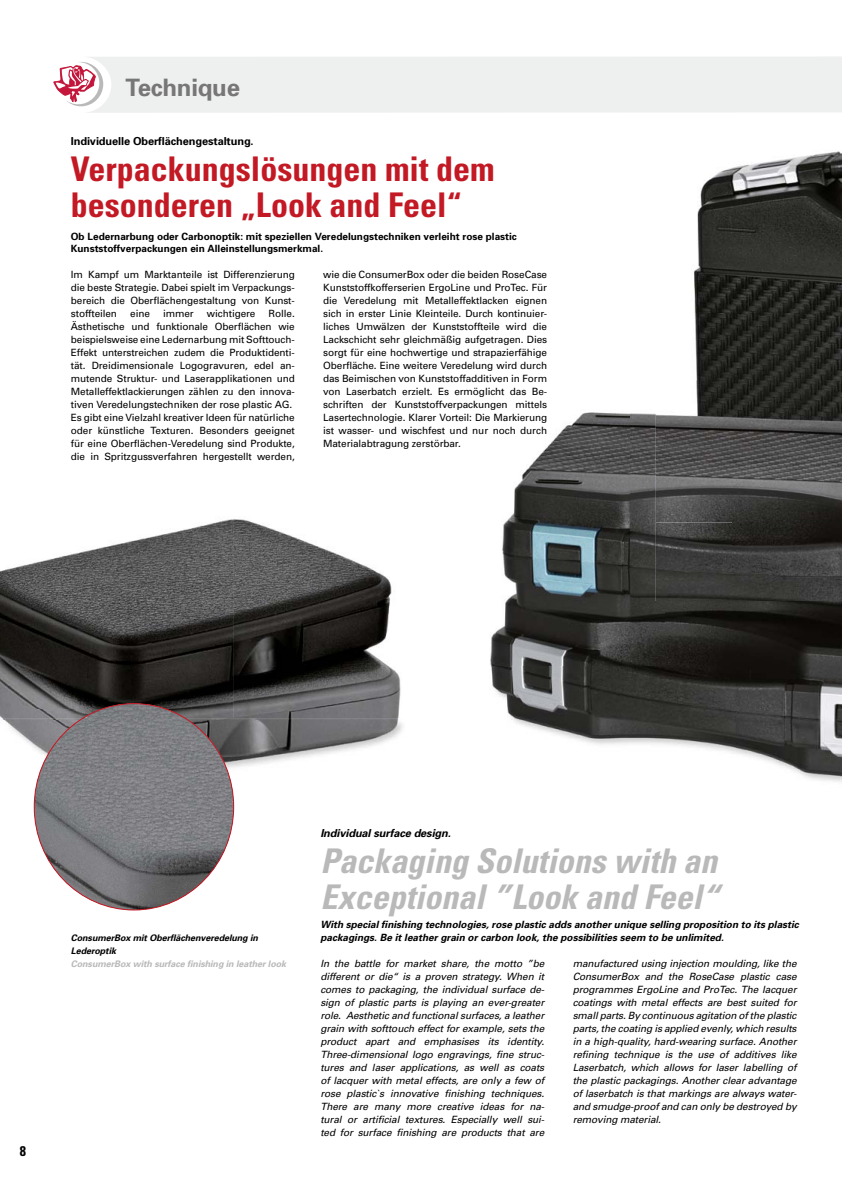
<style>
.page{position:relative;width:842px;height:1191px;background:#fff}
.page>*{position:absolute;margin:0;border:0;box-sizing:border-box;transform-origin:0 0}
.t1{font:700 condensed 34px/36px "Univers";color:#c31924}
.t2{font:italic 700 condensed 34px/36px "Univers";color:#b9b9ba}
.t3{font:700 24px "Univers";letter-spacing:-.01em;color:#777}
.t4{font:700 condensed 14px "Univers";color:#000}
.t5{font:700 11px "Univers";letter-spacing:-.01em;color:#000}
.t6{font:italic 700 11px "Univers";letter-spacing:-.01em;color:#000}
.t7{font:10px/13px "Univers";letter-spacing:-.01em;color:#000;text-align:justify}
.t8{font:italic 10px/13px "Univers";letter-spacing:-.01em;color:#000;text-align:justify}
.t9{font:italic 700 10px/13px "Univers";color:#000}
.t10{font:700 10px/12px "Univers";color:#000}
.t11{font:italic 700 9px/13px "Univers";letter-spacing:-.01em;color:#000}
.t12{font:italic 700 9px "Univers";letter-spacing:-.01em;color:#b9b9ba}
.s1{font-stretch:normal}
</style>
<div class="page">
<div style="left:78px;top:57px;width:764px;height:56px;background:#eeefef"></div>
<img style="left:666px;top:151px;width:176px;height:450px">
<img style="left:0;top:519px;width:401px;height:288px">
<img style="left:3px;top:718px;width:400px;height:67px">
<img style="left:34px;top:703px;width:200px;height:207px">
<img style="left:490px;top:412px;width:140px;height:254px">
<img style="left:630px;top:413px;width:36px;height:253px">
<img style="left:665px;top:601px;width:177px;height:65px">
<img style="left:491px;top:666px;width:351px;height:116px">
<img style="left:491px;top:668px;width:33px;height:114px">
<img style="left:733px;top:520px;width:109px;height:52px">
<svg style="left:54px;top:62px;width:49px;height:44px"></svg>
<h2 class="t3" style="left:125px;top:73px;width:116px">Technique</h2>
<p class="t5" style="left:71px;top:134px;width:184px">Individuelle Oberflächengestaltung.</p>
<h1 class="t1" style="left:71px;top:151px;width:425px">Verpackungslösungen mit dem besonderen „Look and Feel“</h1>
<p class="t10" style="left:71px;top:231px;width:448px">Ob Ledernarbung oder Carbonoptik: mit speziellen Veredelungstechniken verleiht rose plastic<br>Kunststoffverpackungen ein Alleinstellungsmerkmal.</p>
<p class="t7" style="left:71px;top:268px;width:225px">Im Kampf um Marktanteile ist Differenzierung die beste Strategie. Dabei spielt im Verpackungs&shy;bereich die Oberflächengestaltung von Kunst&shy;stoffteilen</p>
<p class="t7" style="left:71px;top:307px;width:225px;text-align:left;text-indent:198px">Rolle.<br>Ästhetische und funktionale Oberflächen wie beispielsweise eine Ledernarbung mit Softtouch-Effekt unterstreichen zudem die Produktidenti&shy;tät. Dreidimensionale Logogravuren, edel an&shy;mutende Struktur- und Laserapplikationen und Metalleffektlackierungen zählen zu den innova&shy;tiven Veredelungstechniken der rose plastic AG.<br>Es gibt eine Vielzahl kreativer Ideen für natürliche oder künstliche Texturen. Besonders geeignet für eine Oberflächen-Veredelung sind Produkte, die in Spritzgussverfahren hergestellt werden,</p>
<p class="t7" style="left:130px;top:307px;width:21px">eine</p>
<p class="t7" style="left:163px;top:307px;width:32px">immer</p>
<p class="t7" style="left:207px;top:307px;width:50px">wichtigere</p>
<p class="t7" style="left:323px;top:268px;width:225px">wie die ConsumerBox oder die beiden RoseCase Kunststoffkofferserien ErgoLine und ProTec. Für die Veredelung mit Metalleffektlacken eignen sich in erster Linie Kleinteile. Durch kontinuier&shy;liches Umwälzen der Kunststoffteile wird die Lackschicht sehr gleichmäßig aufgetragen. Dies sorgt für eine hochwertige und strapazierfähige Oberfläche. Eine weitere Veredelung wird durch das Beimischen von Kunststoffadditiven in Form von Laserbatch erzielt. Es ermöglicht das Be&shy;schriften der Kunststoffverpackungen mittels Lasertechnologie. Klarer Vorteil: Die Markierung ist wasser- und wischfest und nur noch durch Materialabtragung zerstörbar.</p>
<h3 class="t4" style="left:20px;top:1142px;width:8px">8</h3>
<p class="t11" style="left:71px;top:931px;width:189px">ConsumerBox mit Oberflächenveredelung in<br>Lederoptik</p>
<p class="t12" style="left:71px;top:958px;width:217px">ConsumerBox with surface finishing in leather look</p>
<p class="t6" style="left:320px;top:826px;width:132px">Individual surface design.</p>
<h1 class="t2" style="left:320px;top:843px;width:402px">Packaging Solutions with an<br>Exceptional <span class="s1">”</span>Look and Feel<span class="s1">“</span></h1>
<p class="t9" style="left:320px;top:918px;width:480px">With special finishing technologies, rose plastic adds another unique selling proposition to its plastic packagings. Be it leather grain or carbon look, the possibilities seem to be unlimited.</p>
<p class="t8" style="left:320px;top:957px;width:225px">In the battle for market share, the motto ”be different or die“ is a proven strategy. When it comes to packaging, the individual surface de&shy;sign of plastic parts is playing an ever-greater role. Aesthetic and functional surfaces, a leather grain with softtouch effect for example, sets the product apart and emphasises its identity.<br>Three-dimensional logo engravings, fine struc&shy;tures and laser applications, as well as coats of lacquer with metal effects, are only a few of rose plastic`s innovative finishing techniques.<br>There are many more creative ideas for na&shy;tural or artificial textures. Especially well sui&shy;ted for surface finishing are products that are</p>
<p class="t8" style="left:573px;top:957px;width:225px">manufactured using injection moulding, like the ConsumerBox and the RoseCase plastic case programmes ErgoLine and ProTec. The lacquer coatings with metal effects are best suited for small parts. By continuous agitation of the plastic parts, the coating is applied evenly, which results in a high-quality, hard-wearing surface. Another refining technique is the use of additives like Laserbatch, which allows for laser labelling of the plastic packagings. Another clear advantage of laserbatch is that markings are always water&shy;and smudge-proof and can only be destroyed by removing material.</p>
</div>
